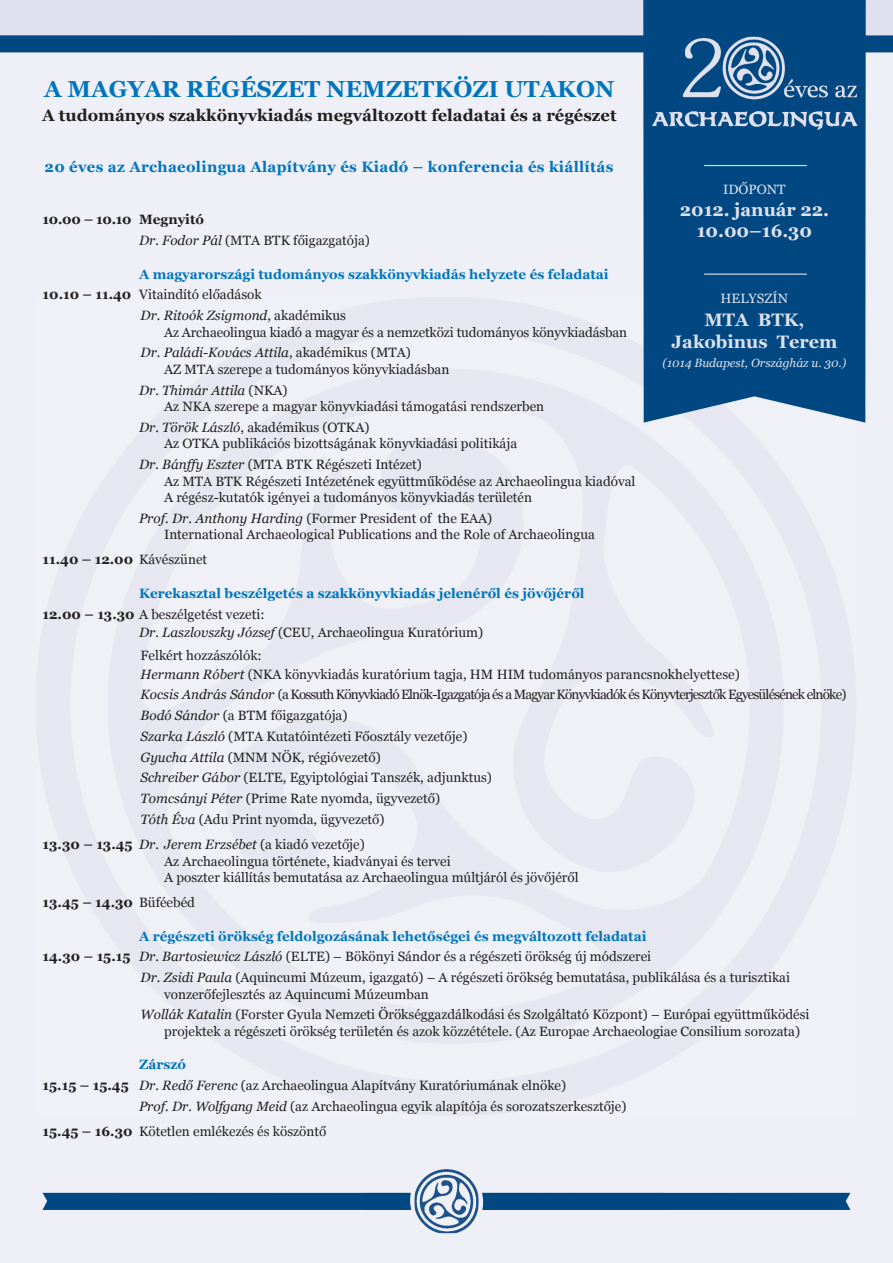
<style>
.page{position:relative;width:893px;height:1263px;background:#eff0f7}
.page>*{position:absolute;margin:0;border:0;box-sizing:border-box;transform-origin:0 0}
.t1{font:700 23.1px "Georgia";color:#0075bd}
.t2{font:700 18px/21.6px "Georgia";color:#dee1ec;text-align:center}
.t3{font:700 16.5px "Georgia";color:#231f20}
.t4{font:700 15px "Georgia";letter-spacing:.02em;color:#0075bd}
.t5{font:13.5px/20.7px "Georgia";color:#231f20}
.t6{font:700 13.5px/20.7px "Georgia";color:#0075bd}
.t7{font:700 13.5px "Georgia";color:#231f20}
.t8{font:italic 13.5px "Georgia";color:#231f20}
.t9{font:13.5px "Georgia";color:#dee1ec}
.t10{font:italic 12px "Georgia";color:#dee1ec}
.s1{font-weight:700}
.s2{font-style:italic}
.s3{font-style:normal}
.s4{font-weight:400}
.s5{color:#231f20}
.s6{font-weight:400;color:#231f20}
</style>
<div class="page">
<div style="left:0;top:0;width:893px;height:43px;background:#e0e1ee"></div>
<div style="left:643px;top:0;width:223px;height:423px;background:#014882"></div>
<div style="left:0;top:35px;width:893px;height:17px;background:#014882"></div>
<div style="left:649px;top:34px;width:210px;height:109px;background:#014882"></div>
<img style="left:652px;top:36px;width:206px;height:94px">
<hr style="left:704px;top:274px;width:103px;height:1px;background:#dee1ec">
<hr style="left:704px;top:165px;width:103px;height:1px;background:#dee1ec">
<div style="left:43px;top:1193px;width:807px;height:17px;background:#014882"></div>
<div style="left:410px;top:1165px;width:73px;height:73px;background:#eff0f7;border-radius:36px"></div>
<img style="left:414px;top:1169px;width:65px;height:64px">
<h1 class="t1" style="left:44px;top:74px;width:572px">A MAGYAR RÉGÉSZET NEMZETKÖZI UTAKON</h1>
<p class="t3" style="left:42px;top:105px;width:576px">A tudományos szakkönyvkiadás megváltozott feladatai és a régészet</p>
<p class="t4" style="left:45px;top:157px;width:570px">20 éves az Archaeolingua Alapítvány és Kiadó – konferencia és kiállítás</p>
<p class="t9" style="left:723px;top:181px;width:64px">IDŐPONT</p>
<h2 class="t2" style="left:680px;top:199px;width:151px">2012. január 22.<br>10.00–16.30</h2>
<p class="t5" style="left:139px;top:210px;width:232px;text-indent:-96px"><span class="s1">10.00 – 10.10 Megnyitó<br></span><span class="s2">Dr. Fodor Pál</span> (MTA BTK főigazgatója)</p>
<p class="t6" style="left:139px;top:264px;width:471px">A magyarországi tudományos szakkönyvkiadás helyzete és feladatai</p>
<p class="t5" style="left:43px;top:285px;width:221px"><span class="s1">10.10 – 11.40</span> Vitaindító előadások</p>
<p class="t8" style="left:141px;top:307px;width:207px">Dr. Ritoók Zsigmond<span class="s3">, akadémikus</span></p>
<p class="t5" style="left:141px;top:322px;width:488px;text-indent:24px">Az Archaeolingua kiadó a magyar és a nemzetközi tudományos könyvkiadásban<br><span class="s2">Dr. Paládi-Kovács Attila</span>, akadémikus (MTA)</p>
<p class="t5" style="left:139px;top:359px;width:312px;text-indent:25px">AZ MTA szerepe a tudományos könyvkiadásban<br><span class="s2">Dr. Thimár Attila</span> (NKA)</p>
<p class="t5" style="left:139px;top:396px;width:407px;text-indent:25px">Az NKA szerepe a magyar könyvkiadási támogatási rendszerben<br><span class="s2">Dr. Török László</span>, akadémikus (OTKA)</p>
<p class="t5" style="left:139px;top:434px;width:380px;text-indent:25px">Az OTKA publikációs bizottságának könyvkiadási politikája<br><span class="s2">Dr. Bánffy Eszter</span> (MTA BTK Régészeti Intézet)</p>
<p class="t5" style="left:164px;top:473px;width:473px;line-height:16.5px">Az MTA BTK Régészeti Intézetének együttműködése az Archaeolingua kiadóval<br>A régész-kutatók igényei a tudományos könyvkiadás területén</p>
<p class="t5" style="left:164px;top:510px;width:432px;line-height:16.5px;text-indent:-25px"><span class="s2">Prof. Dr. Anthony Harding</span> (Former President of the EAA)<br>International Archaeological Publications and the Role of Archaeolingua</p>
<p class="t7" style="left:43px;top:551px;width:166px">11.40 – 12.00 <span class="s4">Kávészünet</span></p>
<p class="t6" style="left:43px;top:583px;width:543px;text-indent:96px">Kerekasztal beszélgetés a szakkönyvkiadás jelenéről és jövőjéről<br><span class="s5">12.00 – 13.30</span> <span class="s6">A beszélgetést vezeti:</span></p>
<p class="t5" style="left:139px;top:621px;width:346px;line-height:23px"><span class="s2">Dr. Laszlovszky József</span> (CEU, Archaeolingua Kuratórium)<br>Felkért hozzászólók:</p>
<p class="t5" style="left:141px;top:664px;width:707px"><span class="s2">Hermann Róbert</span> (NKA könyvkiadás kuratórium tagja, HM HIM tudományos parancsnokhelyettese)<br><span class="s2">Kocsis András Sándor</span> (a Kossuth Könyvkiadó Elnök-Igazgatója és a Magyar Könyvkiadók és Könyvterjesztők Egyesülésének elnöke)<br><span class="s2">Bodó Sándor</span> (a BTM főigazgatója)<br><span class="s2">Szarka László</span> (MTA Kutatóintézeti Főosztály vezetője)<br><span class="s2">Gyucha Attila</span> (MNM NÖK, régióvezető)<br><span class="s2">Schreiber Gábor</span> (ELTE, Egyiptológiai Tanszék, adjunktus)<br><span class="s2">Tomcsányi Péter</span> (Prime Rate nyomda, ügyvezető)<br><span class="s2">Tóth Éva</span> (Adu Print nyomda, ügyvezető)</p>
<p class="t5" style="left:164px;top:836px;width:416px;line-height:16.5px;text-indent:-121px"><span class="s1">13.30 – 13.45</span> <span class="s2">Dr. Jerem Erzsébet</span> (a kiadó vezetője)<br>Az Archaeolingua története, kiadványai és tervei<br>A poszter kiállítás bemutatása az Archaeolingua múltjáról és jövőjéről</p>
<p class="t7" style="left:43px;top:894px;width:154px">13.45 – 14.30 <span class="s4">Büféebéd</span></p>
<p class="t6" style="left:139px;top:925px;width:509px">A régészeti örökség feldolgozásának lehetőségei és megváltozott feladatai</p>
<p class="t5" style="left:43px;top:946px;width:610px"><span class="s1">14.30 – 15.15</span> <span class="s2">Dr. Bartosiewicz László</span> (ELTE) – Bökönyi Sándor és a régészeti örökség új módszerei</p>
<p class="t5" style="left:141px;top:967px;width:651px"><span class="s2">Dr. Zsidi Paula</span> (Aquincumi Múzeum, igazgató) – A régészeti örökség bemutatása, publikálása és a turisztikai</p>
<p class="t5" style="left:141px;top:984px;width:670px;text-indent:24px">vonzerőfejlesztés az Aquincumi Múzeumban<br><span class="s2">Wollák Katalin</span> (Forster Gyula Nemzeti Örökséggazdálkodási és Szolgáltató Központ) – Európai együttműködési</p>
<p class="t5" style="left:164px;top:1021px;width:638px">projektek a régészeti örökség területén és azok közzététele. (Az Europae Archaeologiae Consilium sorozata)</p>
<p class="t6" style="left:139px;top:1054px;width:48px">Zárszó</p>
<p class="t5" style="left:43px;top:1075px;width:525px"><span class="s1">15.15 – 15.45</span> <span class="s2">Dr. Redő Ferenc</span> (az Archaeolingua Alapítvány Kuratóriumának elnöke)</p>
<p class="t5" style="left:139px;top:1096px;width:489px"><span class="s2">Prof. Dr. Wolfgang Meid</span> (az Archaeolingua egyik alapítója és sorozatszerkesztője)</p>
<p class="t5" style="left:43px;top:1121px;width:285px"><span class="s1">15.45 – 16.30</span> Kötetlen emlékezés és köszöntő</p>
<p class="t9" style="left:721px;top:290px;width:69px">HELYSZÍN</p>
<h2 class="t2" style="left:671px;top:309px;width:167px">MTA BTK,<br>Jakobinus Terem</h2>
<p class="t10" style="left:663px;top:355px;width:185px">(1014 Budapest, Országház u. 30.)</p>
</div>
